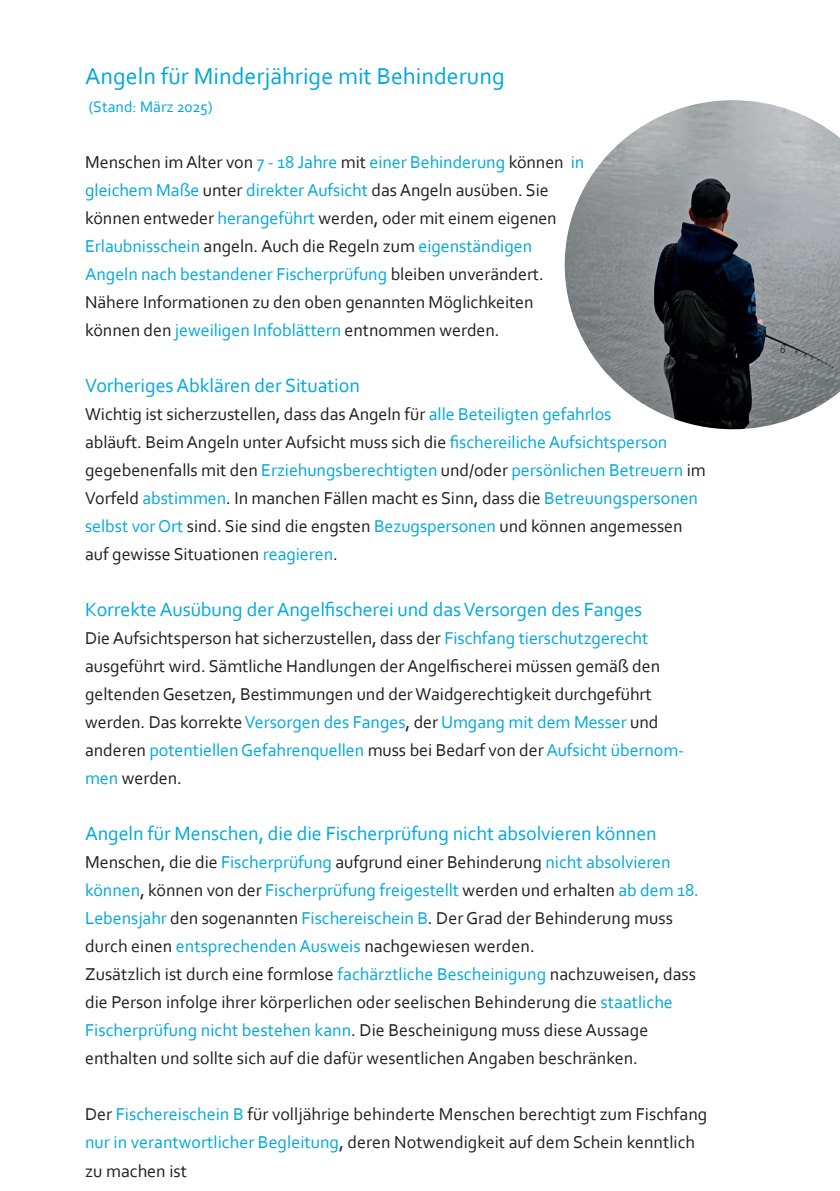
<style>
.page{position:relative;width:840px;height:1191px;background:#fff}
.page>*{position:absolute;margin:0;border:0;box-sizing:border-box;transform-origin:0 0}
.t1{font:24px "Corbel";color:#00a8dd}
.t2{font:20px "Corbel";letter-spacing:-.005em;color:#00a8dd}
.t3{font:18px/28px "Corbel";letter-spacing:-.005em;color:#231f20}
.t4{font:16px "Corbel";color:#00a8dd}
.s1{color:#00a8dd}
</style>
<div class="page">
<img style="left:564px;top:100px;width:275px;height:329px">
<h1 class="t1" style="left:85px;top:61px;width:421px">Angeln für Minderjährige mit Behinderung</h1>
<p class="t4" style="left:89px;top:97px;width:125px">(Stand: März 2025)</p>
<p class="t3" style="left:85px;top:148px;width:500px">Menschen im Alter von <span class="s1">7 - 18 Jahre</span> mit <span class="s1">einer Behinderung</span> können <span class="s1">in gleichem Maße</span> unter <span class="s1">direkter Aufsicht</span> das Angeln ausüben. Sie können entweder <span class="s1">herangeführt</span> werden, oder mit einem eigenen <span class="s1">Erlaubnisschein</span> angeln. Auch die Regeln zum <span class="s1">eigenständigen Angeln nach bestandener Fischerprüfung</span> bleiben unverändert.<br>Nähere Informationen zu den oben genannten Möglichkeiten können den <span class="s1">jeweiligen Infoblättern</span> entnommen werden.</p>
<p class="t2" style="left:85px;top:373px;width:276px">Vorheriges Abklären der Situation</p>
<p class="t3" style="left:85px;top:400px;width:621px">Wichtig ist sicherzustellen, dass das Angeln für <span class="s1">alle Beteiligten gefahrlos<br></span>abläuft. Beim Angeln unter Aufsicht muss sich die <span class="s1">fischereiliche Aufsichtsperson </span>gegebenenfalls mit den <span class="s1">Erziehungsberechtigten</span> und/oder <span class="s1">persönlichen Betreuern</span> im Vorfeld <span class="s1">abstimmen</span>. In manchen Fällen macht es Sinn, dass die <span class="s1">Betreuungspersonen selbst vor Ort</span> sind. Sie sind die engsten <span class="s1">Bezugspersonen</span> und können angemessen auf gewisse Situationen <span class="s1">reagieren</span>.</p>
<p class="t2" style="left:85px;top:597px;width:558px">Korrekte Ausübung der Angelfischerei und das Versorgen des Fanges</p>
<p class="t3" style="left:85px;top:624px;width:600px">Die Aufsichtsperson hat sicherzustellen, dass der <span class="s1">Fischfang tierschutzgerecht </span>ausgeführt wird. Sämtliche Handlungen der Angelfischerei müssen gemäß den geltenden Gesetzen, Bestimmungen und der Waidgerechtigkeit durchgeführt werden. Das korrekte <span class="s1">Versorgen des Fanges</span>, der <span class="s1">Umgang mit dem Messer</span> und anderen <span class="s1">potentiellen Gefahrenquellen</span> muss bei Bedarf von der <span class="s1">Aufsicht übernom&shy;men</span> werden.</p>
<p class="t2" style="left:85px;top:821px;width:573px">Angeln für Menschen, die die Fischerprüfung nicht absolvieren können</p>
<p class="t3" style="left:85px;top:848px;width:615px">Menschen, die die <span class="s1">Fischerprüfung</span> aufgrund einer Behinderung <span class="s1">nicht absolvieren können</span>, können von der <span class="s1">Fischerprüfung freigestellt</span> werden und erhalten <span class="s1">ab dem 18.<br>Lebensjahr</span> den sogenannten <span class="s1">Fischereischein B</span>. Der Grad der Behinderung muss durch einen <span class="s1">entsprechenden Ausweis</span> nachgewiesen werden.<br>Zusätzlich ist durch eine formlose <span class="s1">fachärztliche Bescheinigung</span> nachzuweisen, dass die Person infolge ihrer körperlichen oder seelischen Behinderung die <span class="s1">staatliche Fischerprüfung nicht bestehen kann</span>. Die Bescheinigung muss diese Aussage enthalten und sollte sich auf die dafür wesentlichen Angaben beschränken.</p>
<p class="t3" style="left:85px;top:1100px;width:623px">Der <span class="s1">Fischereischein B</span> für volljährige behinderte Menschen berechtigt zum Fischfang <span class="s1">nur in verantwortlicher Begleitung</span>, deren Notwendigkeit auf dem Schein kenntlich zu machen ist</p>
</div>
